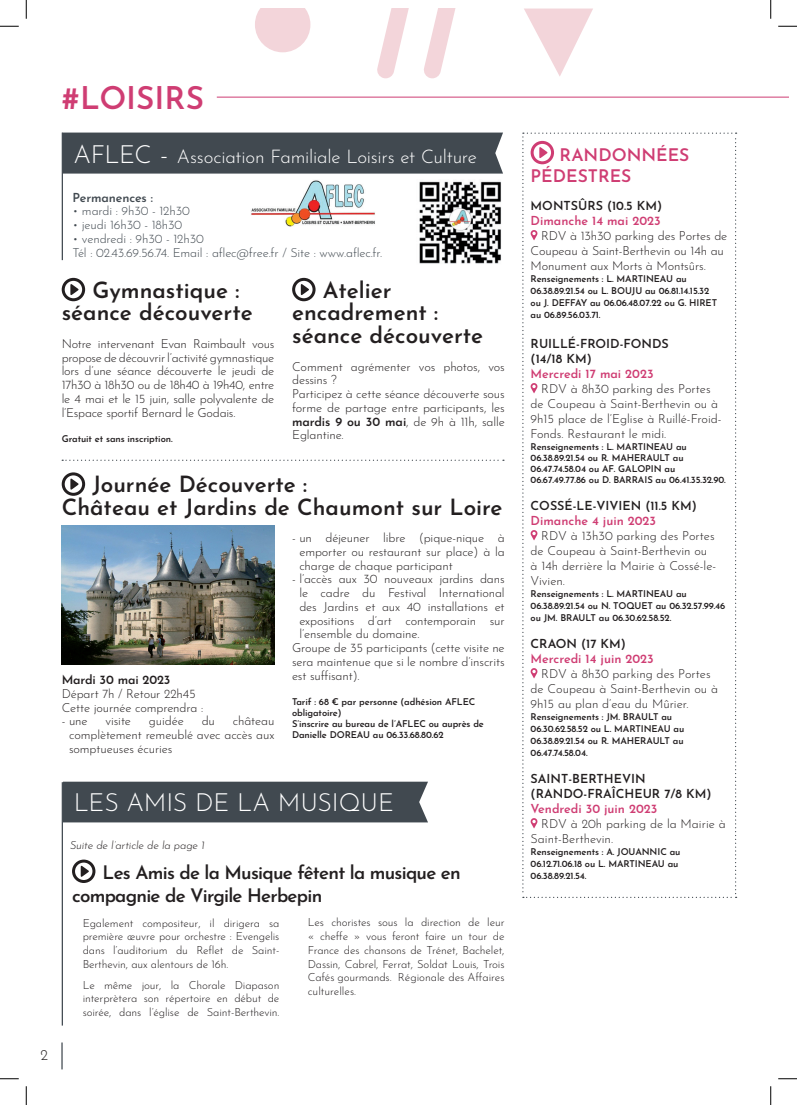
<style>
.page{position:relative;width:797px;height:1105px;background:#fff}
.page>*{position:absolute;margin:0;border:0;box-sizing:border-box;transform-origin:0 0}
.t1{font:600 31.5px "Josefin Sans";color:#cf3d73}
.t2{font:300 25px "Josefin Sans";letter-spacing:-.01em;color:#fff}
.t3{font:600 22.5px/22.5px "Josefin Sans";color:#231f20}
.t4{font:600 18.75px/22.5px "Josefin Sans";letter-spacing:-.04em;color:#231f20}
.t5{font:300 18.75px "Josefin Sans";letter-spacing:-.015em;color:#fff}
.t6{font:600 17.5px/21px "Josefin Sans";color:#cf3d73}
.t7{font:300 15px "Josefin Sans";color:#231f20}
.t8{font:300 12.5px/13.8px "Josefin Sans";letter-spacing:-.01em;color:#231f20}
.t9{font:600 12.5px/15px "Josefin Sans";color:#231f20}
.t10{font:300 12.5px/13.8px "Josefin Sans";letter-spacing:-.01em;color:#414950}
.t11{font:600 12.5px "Josefin Sans";color:#cf3d73}
.t12{font:600 12.5px "Josefin Sans";letter-spacing:-.01em;color:#414950}
.t13{font:300 11.25px/13.8px "Josefin Sans";letter-spacing:-.01em;color:#231f20;text-align:justify}
.t14{font:italic 300 11.25px "Josefin Sans";letter-spacing:-.01em;color:#231f20}
.t15{font:600 9.38px/12px "Josefin Sans";letter-spacing:-.01em;color:#231f20}
.s1{font-size:25px}
.s2{font-size:27.5px}
.s3{font-weight:600}
</style>
<div class="page">
<hr style="left:61px;top:1042px;width:2px;height:27px;background:#414950">
<hr style="left:217px;top:97px;width:571px;height:1px;background:#cf3d73">
<svg style="left:255px;top:9px;width:55px;height:43px;background:#f4dbdf"></svg>
<svg style="left:524px;top:9px;width:69px;height:67px"></svg>
<svg style="left:377px;top:9px;width:32px;height:69px"></svg>
<svg style="left:424px;top:9px;width:31px;height:69px"></svg>
<div style="left:63px;top:133px;width:440px;height:41px;background:#414950"></div>
<hr style="left:62px;top:133px;width:1px;height:127px;background:#414950">
<svg style="left:63px;top:279px;width:21px;height:21px"></svg>
<div style="left:62px;top:278px;width:23px;height:23px;border:3px solid #231f20;border-radius:50%"></div>
<svg style="left:70px;top:284px;width:9px;height:11px"></svg>
<svg style="left:62px;top:460px;width:442px;height:1px"></svg>
<svg style="left:522px;top:133px;width:214px;height:765px"></svg>
<img style="left:251px;top:180px;width:124px;height:46px">
<img style="left:419px;top:181px;width:82px;height:83px">
<svg style="left:293px;top:279px;width:21px;height:21px"></svg>
<div style="left:292px;top:278px;width:23px;height:23px;border:3px solid #231f20;border-radius:50%"></div>
<svg style="left:301px;top:284px;width:8px;height:11px"></svg>
<img style="left:62px;top:526px;width:212px;height:138px">
<div style="left:63px;top:782px;width:365px;height:40px;background:#414950"></div>
<hr style="left:62px;top:782px;width:1px;height:243px;background:#414950">
<svg style="left:63px;top:474px;width:21px;height:20px"></svg>
<div style="left:62px;top:472px;width:23px;height:24px;border:3px solid #231f20;border-radius:50%"></div>
<svg style="left:70px;top:479px;width:9px;height:11px"></svg>
<svg style="left:74px;top:861px;width:20px;height:20px"></svg>
<div style="left:72px;top:859px;width:23px;height:24px;border:3px solid #231f20;border-radius:50%"></div>
<svg style="left:81px;top:866px;width:8px;height:11px"></svg>
<svg style="left:0;top:25px;width:19px;height:2px"></svg>
<svg style="left:778px;top:25px;width:19px;height:2px"></svg>
<svg style="left:0;top:1078px;width:19px;height:1px"></svg>
<svg style="left:778px;top:1078px;width:19px;height:1px"></svg>
<svg style="left:25px;top:0;width:2px;height:19px"></svg>
<svg style="left:25px;top:1086px;width:2px;height:19px"></svg>
<svg style="left:770px;top:0;width:1px;height:19px"></svg>
<svg style="left:770px;top:1086px;width:1px;height:19px"></svg>
<h1 class="t1" style="left:62px;top:74px;width:144px">#LOISIRS</h1>
<h3 class="t5" style="left:74px;top:143px;width:405px"><span class="s1">AFLEC</span> <span class="s2">-</span> Association Familiale Loisirs et Culture</h3>
<p class="t12" style="left:72px;top:188px;width:82px">Permanences :</p>
<p class="t10" style="left:72px;top:203px;width:119px">• mardi : 9h30 - 12h30</p>
<p class="t10" style="left:72px;top:217px;width:111px">• jeudi 16h30 - 18h30</p>
<p class="t10" style="left:72px;top:231px;width:311px">• vendredi : 9h30 - 12h30<br>Tél : 02.43.69.56.74. Email : aflec@free.fr / Site : www.aflec.fr.</p>
<h3 class="t3" style="left:62px;top:277px;width:192px;text-indent:31px">Gymnastique : séance découverte</h3>
<p class="t8" style="left:62px;top:336px;width:214px;text-align:justify">Notre intervenant Evan Raimbault vous propose de découvrir l’activité gymnastique lors d’une séance découverte le jeudi de 17h30 à 18h30 ou de 18h40 à 19h40, entre le 4 mai et le 15 juin, salle polyvalente de l’Espace sportif Bernard le Godais.</p>
<p class="t15" style="left:62px;top:432px;width:112px">Gratuit et sans inscription.</p>
<h3 class="t3" style="left:292px;top:277px;width:192px;text-indent:31px">Atelier encadrement : séance découverte</h3>
<p class="t8" style="left:292px;top:358px;width:214px">Comment agrémenter vos photos, vos dessins ?<br>Participez à cette séance découverte sous forme de partage entre participants, les <span class="s3">mardis 9 ou 30 mai</span>, de 9h à 11h, salle<br>Eglantine.</p>
<h3 class="t3" style="left:62px;top:471px;width:442px;text-indent:31px">Journée Découverte :<br>Château et Jardins de Chaumont sur Loire</h3>
<p class="t9" style="left:62px;top:671px;width:110px">Mardi 30 mai 2023</p>
<p class="t8" style="left:62px;top:686px;width:143px">Départ 7h / Retour 22h45<br>Cette journée comprendra :</p>
<p class="t8" style="left:62px;top:713px;width:27px">- une</p>
<p class="t8" style="left:106px;top:713px;width:27px">visite</p>
<p class="t8" style="left:149px;top:713px;width:36px">guidée</p>
<p class="t8" style="left:202px;top:713px;width:15px">du</p>
<p class="t8" style="left:69px;top:713px;width:207px;text-align:justify;text-indent:164px">château complètement remeublé avec accès aux somptueuses écuries</p>
<p class="t8" style="left:299px;top:530px;width:207px;text-align:justify;text-indent:-7px">- un déjeuner libre (pique-nique à emporter ou restaurant sur place) à la charge de chaque participant</p>
<p class="t8" style="left:292px;top:571px;width:214px">- l’accès aux 30 nouveaux jardins dans</p>
<p class="t8" style="left:299px;top:585px;width:207px">le cadre du Festival International</p>
<p class="t8" style="left:299px;top:599px;width:207px">des Jardins et aux 40 installations et</p>
<p class="t8" style="left:299px;top:612px;width:207px">expositions d’art contemporain sur</p>
<p class="t8" style="left:299px;top:626px;width:122px">l’ensemble du domaine.</p>
<p class="t8" style="left:292px;top:640px;width:214px">Groupe de 35 participants (cette visite ne</p>
<p class="t8" style="left:292px;top:654px;width:214px">sera maintenue que si le nombre d’inscrits</p>
<p class="t8" style="left:292px;top:667px;width:69px">est suffisant).</p>
<p class="t15" style="left:292px;top:695px;width:193px;line-height:11.2px">Tarif : 68 € par personne (adhésion AFLEC obligatoire)<br>S’inscrire au bureau de l’AFLEC ou auprès de Danielle DOREAU au 06.33.68.80.62</p>
<p class="t7" style="left:40px;top:1044px;width:9px">2</p>
<h2 class="t2" style="left:74px;top:784px;width:321px">LES AMIS DE LA MUSIQUE</h2>
<p class="t14" style="left:70px;top:835px;width:136px">Suite de l’article de la page 1</p>
<h3 class="t4" style="left:72px;top:860px;width:390px;text-indent:31px">Les Amis de la Musique fêtent la musique en compagnie de Virgile Herbepin</h3>
<p class="t13" style="left:83px;top:915px;width:198px">Egalement compositeur, il dirigera sa première œuvre pour orchestre : Evengelis dans l’auditorium du Reflet de Saint-Berthevin, aux alentours de 16h.</p>
<p class="t13" style="left:83px;top:977px;width:198px">Le même jour, la Chorale Diapason interprètera son répertoire en début de soirée, dans l’église de Saint-Berthevin.</p>
<p class="t13" style="left:308px;top:915px;width:198px">Les choristes sous la direction de leur « cheffe » vous feront faire un tour de France des chansons de Trénet, Bachelet, Dassin, Cabrel, Ferrat, Soldat Louis, Trois Cafés gourmands. Régionale des Affaires culturelles.</p>
<h3 class="t6" style="left:530px;top:143px;width:160px;text-indent:29px">RANDONNÉES<br>PÉDESTRES</h3>
<p class="t9" style="left:530px;top:197px;width:133px">MONTSÛRS (10.5 KM)</p>
<p class="t11" style="left:530px;top:212px;width:132px">Dimanche 14 mai 2023</p>
<p class="t8" style="left:530px;top:227px;width:198px;line-height:15px;text-indent:10px">RDV à 13h30 parking des Portes de<br>Coupeau à Saint-Berthevin ou 14h au<br>Monument aux Morts à Montsûrs.</p>
<p class="t15" style="left:530px;top:272px;width:188px">Renseignements : L. MARTINEAU au 06.38.89.21.54 ou L. BOUJU au 06.81.14.15.32 ou J. DEFFAY au 06.06.48.07.22 ou G. HIRET au 06.89.56.03.71.</p>
<p class="t9" style="left:530px;top:335px;width:140px">RUILLÉ-FROID-FONDS (14/18 KM)</p>
<p class="t11" style="left:530px;top:365px;width:125px">Mercredi 17 mai 2023</p>
<p class="t8" style="left:530px;top:380px;width:192px;line-height:15px;text-indent:11px">RDV à 8h30 parking des Portes de Coupeau à Saint-Berthevin ou à<br>9h15 place de l’Eglise à Ruillé-Froid-<br>Fonds. Restaurant le midi.</p>
<p class="t15" style="left:530px;top:440px;width:197px;line-height:11.2px">Renseignements : L. MARTINEAU au 06.38.89.21.54 ou R. MAHERAULT au 06.47.74.58.04 ou AF. GALOPIN au 06.67.49.77.86 ou D. BARRAIS au 06.41.35.32.90.</p>
<p class="t9" style="left:530px;top:497px;width:168px">COSSÉ-LE-VIVIEN (11.5 KM)</p>
<p class="t11" style="left:530px;top:512px;width:127px">Dimanche 4 juin 2023</p>
<p class="t8" style="left:530px;top:527px;width:187px;line-height:15px;text-indent:11px">RDV à 13h30 parking des Portes de Coupeau à Saint-Berthevin ou à 14h derrière la Mairie à Cossé-le-<br>Vivien.</p>
<p class="t15" style="left:530px;top:587px;width:196px">Renseignements : L. MARTINEAU au<br>06.38.89.21.54 ou N. TOQUET au 06.32.57.99.46 ou JM. BRAULT au 06.30.62.58.52.</p>
<p class="t9" style="left:530px;top:635px;width:97px">CRAON (17 KM)</p>
<p class="t11" style="left:530px;top:650px;width:125px">Mercredi 14 juin 2023</p>
<p class="t8" style="left:530px;top:665px;width:189px;line-height:15px;text-indent:11px">RDV à 8h30 parking des Portes de Coupeau à Saint-Berthevin ou à<br>9h15 au plan d’eau du Mûrier.</p>
<p class="t15" style="left:530px;top:710px;width:155px">Renseignements : JM. BRAULT au<br>06.30.62.58.52 ou L. MARTINEAU au<br>06.38.89.21.54 ou R. MAHERAULT au<br>06.47.74.58.04.</p>
<p class="t9" style="left:530px;top:770px;width:182px">SAINT-BERTHEVIN (RANDO-FRAÎCHEUR 7/8 KM)</p>
<p class="t11" style="left:530px;top:800px;width:128px">Vendredi 30 juin 2023</p>
<p class="t8" style="left:530px;top:815px;width:197px;line-height:15px;text-indent:11px">RDV à 20h parking de la Mairie à<br>Saint-Berthevin.</p>
<p class="t15" style="left:530px;top:845px;width:151px">Renseignements : A. JOUANNIC au<br>06.12.71.06.18 ou L. MARTINEAU au<br>06.38.89.21.54.</p>
</div>
